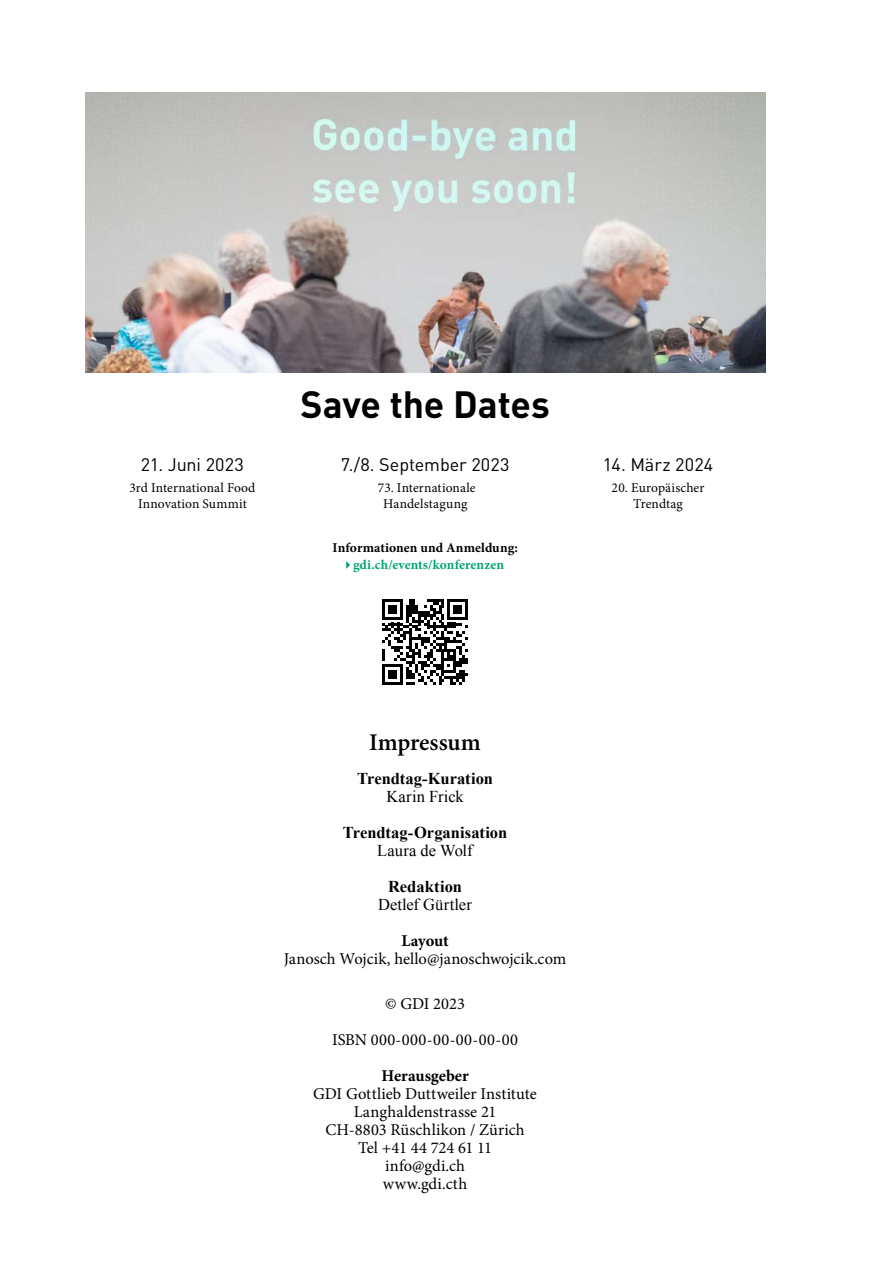
<style>
.page{position:relative;width:893px;height:1263px;background:#fff}
.page>*{position:absolute;margin:0;border:0;box-sizing:border-box;transform-origin:0 0}
.t1{font:700 37.5px "DIN";letter-spacing:-.005em;color:#000}
.t2{font:600 24px "Minion Pro";letter-spacing:-.005em;color:#000}
.t3{font:18px "DINOT";letter-spacing:-.005em;color:#000}
.t4{font:16.5px/18px "Minion Pro";color:#000;text-align:center}
.t5{font:700 16.5px "Times New Roman";color:#000}
.t6{font:16.5px "Times New Roman";letter-spacing:.005em;color:#000}
.t7{font:700 16.5px "Minion Pro";letter-spacing:-.005em;color:#000}
.t8{font:13.5px/16.5px "Minion Pro";letter-spacing:.005em;color:#000;text-align:center}
.t9{font:700 13.5px "Minion Pro";letter-spacing:.005em;color:#000}
.t10{font:700 13.5px "Minion Pro";letter-spacing:.005em;color:#00a474}
</style>
<div class="page">
<img style="left:85px;top:93px;width:680px;height:279px">
<svg style="left:382px;top:599px;width:86px;height:86px"></svg>
<svg style="left:346px;top:561px;width:4px;height:8px"></svg>
<p class="t3" style="left:141px;top:452px;width:105px">21. Juni 2023</p>
<p class="t8" style="left:130px;top:479px;width:127px">3rd International Food<br>Innovation Summit</p>
<h1 class="t1" style="left:300px;top:380px;width:251px">Save the Dates</h1>
<p class="t3" style="left:341px;top:452px;width:170px">7./8. September 2023</p>
<p class="t8" style="left:378px;top:479px;width:99px">73. Internationale<br>Handelstagung</p>
<p class="t9" style="left:332px;top:538px;width:187px">Informationen und Anmeldung:</p>
<p class="t10" style="left:353px;top:555px;width:153px">gdi.ch/events/konferenzen</p>
<p class="t3" style="left:603px;top:452px;width:112px">14. März 2024</p>
<p class="t8" style="left:612px;top:479px;width:94px">20. Europäischer<br>Trendtag</p>
<h2 class="t2" style="left:369px;top:726px;width:113px">Impressum</h2>
<p class="t5" style="left:357px;top:767px;width:137px">Trendtag-Kuration</p>
<p class="t6" style="left:386px;top:785px;width:79px">Karin Frick</p>
<p class="t5" style="left:343px;top:821px;width:166px">Trendtag-Organisation</p>
<p class="t6" style="left:377px;top:839px;width:97px">Laura de Wolf</p>
<p class="t5" style="left:388px;top:875px;width:75px">Redaktion</p>
<p class="t6" style="left:378px;top:893px;width:95px">Detlef Gürtler</p>
<p class="t7" style="left:401px;top:929px;width:49px">Layout</p>
<p class="t4" style="left:284px;top:950px;width:284px">Janosch Wojcik, hello@janoschwojcik.com</p>
<p class="t4" style="left:332px;top:986px;width:187px;line-height:36px">© GDI 2023<br>ISBN 000-000-00-00-00-00</p>
<p class="t7" style="left:381px;top:1064px;width:89px">Herausgeber</p>
<p class="t4" style="left:313px;top:1085px;width:225px">GDI Gottlieb Duttweiler Institute<br>Langhaldenstrasse 21<br>CH-8803 Rüschlikon / Zürich<br>Tel +41 44 724 61 11<br>info@gdi.ch<br>www.gdi.cth</p>
</div>
